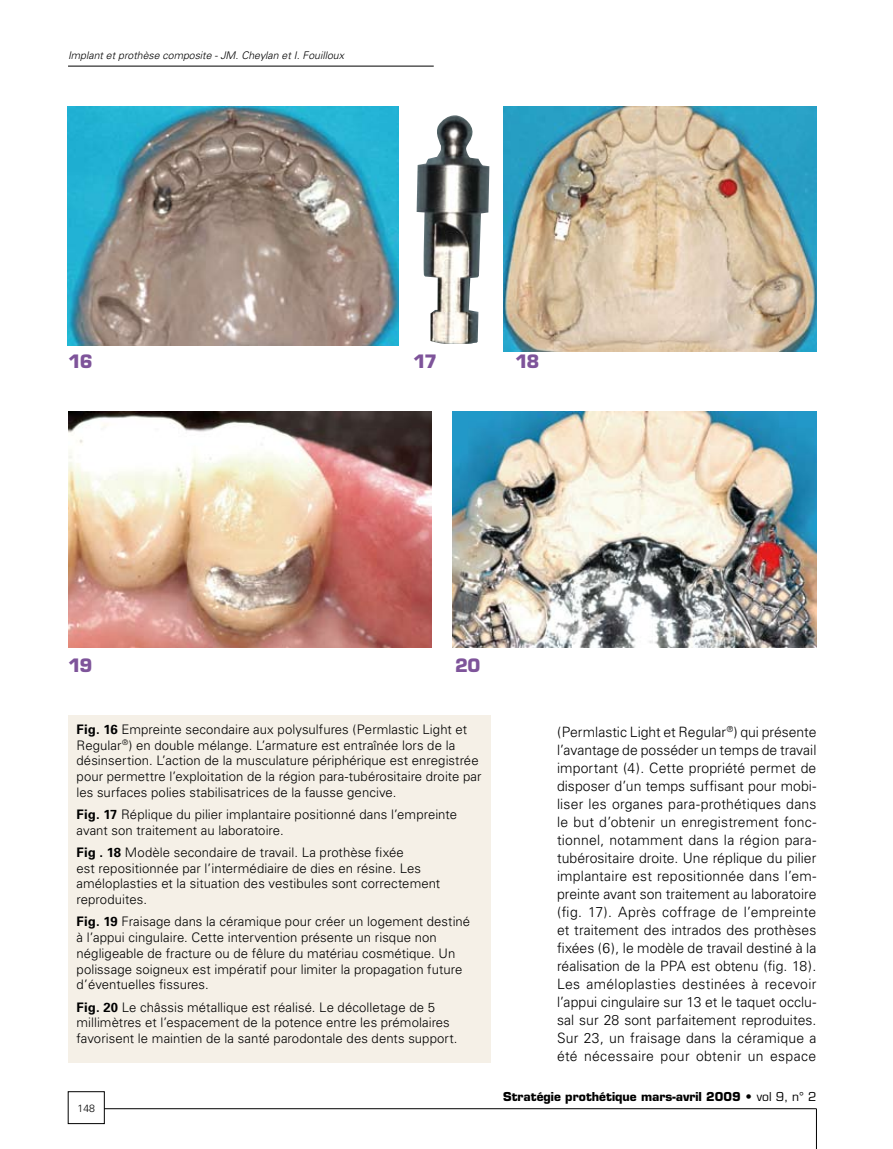
<style>
.page{position:relative;width:893px;height:1149px;background:#fff}
.page>*{position:absolute;margin:0;border:0;box-sizing:border-box;transform-origin:0 0}
.t1{font:700 18px "Eurostile";letter-spacing:-.075em;color:#7e549a}
.t2{font:300 14.25px/18px "Univers";letter-spacing:.025em;color:#000;text-align:justify}
.t3{font:300 13.2px/15.8px "Univers";letter-spacing:.005em;color:#000}
.t4{font:700 12px "Eurostile";color:#000}
.t5{font:italic 300 10.5px "Univers";color:#000}
.t6{font:300 10.5px "Univers";color:#000}
.s1{font-weight:700}
.s2{font-weight:400}
</style>
<div class="page">
<hr style="left:104px;top:1108px;width:712px;height:1px;background:#000">
<hr style="left:68px;top:66px;width:366px;height:1px;background:#000">
<hr style="left:816px;top:1108px;width:1px;height:40px;background:#000">
<img style="left:68px;top:106px;width:331px;height:239px">
<img style="left:504px;top:106px;width:312px;height:245px">
<img style="left:417px;top:115px;width:72px;height:229px">
<img style="left:453px;top:411px;width:363px;height:236px">
<img style="left:68px;top:411px;width:363px;height:236px">
<div style="left:68px;top:714px;width:422px;height:348px;background:#f5f0e7"></div>
<p class="t5" style="left:68px;top:49px;width:278px">Implant et prothèse composite - JM. Cheylan et I. Fouilloux</p>
<h1 class="t1" style="left:68px;top:350px;width:26px">16</h1>
<h1 class="t1" style="left:413px;top:350px;width:26px">17</h1>
<h1 class="t1" style="left:515px;top:350px;width:26px">18</h1>
<h1 class="t1" style="left:68px;top:653px;width:26px">19</h1>
<h1 class="t1" style="left:455px;top:653px;width:27px">20</h1>
<p class="t3" style="left:77px;top:721px;width:407px"><span class="s1">Fig. 16</span> Empreinte secondaire aux polysulfures (Permlastic Light et Regular<sup>®</sup>) en double mélange. L’armature est entraînée lors de la désinsertion. L’action de la musculature périphérique est enregistrée pour permettre l’exploitation de la région para-tubérositaire droite par les surfaces polies stabilisatrices de la fausse gencive.</p>
<p class="t3" style="left:77px;top:806px;width:382px"><span class="s1">Fig. 17</span> Réplique du pilier implantaire positionné dans l’empreinte avant son traitement au laboratoire.</p>
<p class="t3" style="left:77px;top:844px;width:365px"><span class="s1">Fig . 18</span> Modèle secondaire de travail. La prothèse fixée<br>est repositionnée par l’intermédiaire de dies en résine. Les améloplasties et la situation des vestibules sont correctement reproduites.</p>
<p class="t3" style="left:77px;top:913px;width:395px"><span class="s1">Fig. 19</span> Fraisage dans la céramique pour créer un logement destiné à l’appui cingulaire. Cette intervention présente un risque non négligeable de fracture ou de fêlure du matériau cosmétique. Un polissage soigneux est impératif pour limiter la propagation future d’éventuelles fissures.</p>
<p class="t3" style="left:77px;top:998px;width:382px"><span class="s1">Fig. 20</span> Le châssis métallique est réalisé. Le décolletage de 5 millimètres et l’espacement de la potence entre les prémolaires favorisent le maintien de la santé parodontale des dents support.</p>
<p class="t6" style="left:77px;top:1101px;width:19px">148</p>
<p class="t2" style="left:557px;top:722px;width:261px">(Permlastic Light et Regular<sup>®</sup>) qui présente l’avantage de posséder un temps de travail important (4). Cette propriété permet de disposer d’un temps suffisant pour mobi&shy;liser les organes para-prothétiques dans le but d’obtenir un enregistrement fonc&shy;tionnel, notamment dans la région para&shy;tubérositaire droite. Une réplique du pilier implantaire est repositionnée dans l’em&shy;preinte avant son traitement au laboratoire (fig. 17). Après coffrage de l’empreinte et traitement des intrados des prothèses fixées (6), le modèle de travail destiné à la réalisation de la PPA est obtenu (fig. 18).<br>Les améloplasties destinées à recevoir l’appui cingulaire sur 13 et le taquet occlu&shy;sal sur 28 sont parfaitement reproduites.<br>Sur 23, un fraisage dans la céramique a été nécessaire pour obtenir un espace</p>
<p class="t4" style="left:503px;top:1089px;width:315px">Stratégie prothétique mars-avril 2009 • <span class="s2">vol 9, n° 2</span></p>
</div>
